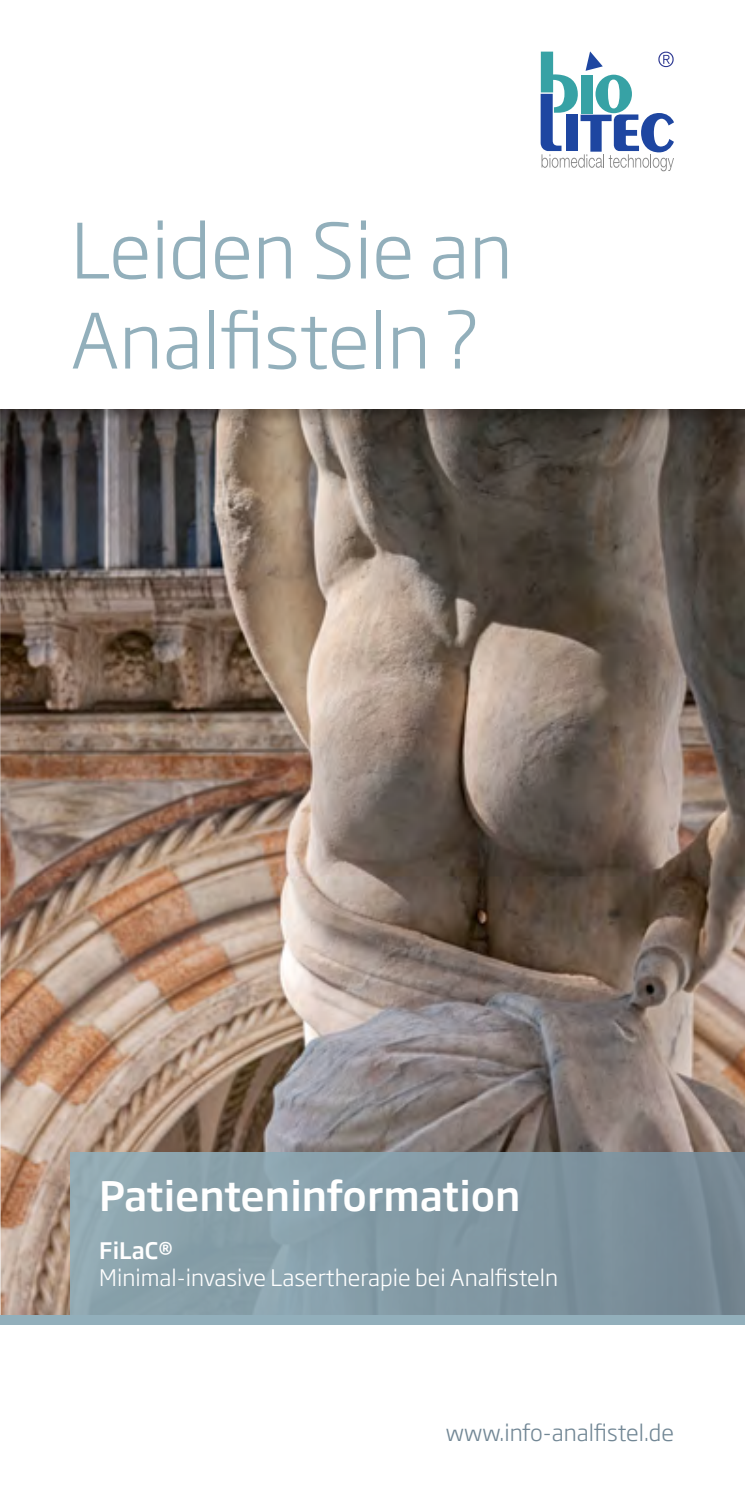
<style>
.page{position:relative;width:745px;height:1489px;background:#fff}
.page>*{position:absolute;margin:0;border:0;box-sizing:border-box;transform-origin:0 0}
.t1{font:300 75px/90px "Soho Gothic Pro";color:#92afbb}
.t2{font:500 40px "Soho Gothic Pro";color:#fff}
.t3{font:300 22.5px "Soho Gothic Pro";color:#fff}
.t4{font:300 22.5px "Soho Gothic Pro";color:#728795}
.t5{font:500 22.5px "Soho Gothic Pro";color:#fff}
</style>
<div class="page">
<img style="left:0;top:426px;width:744px;height:888px">
<div style="left:71px;top:1152px;width:673px;height:163px;background:linear-gradient(to right,#91aab4,#758895)"></div>
<div style="left:0;top:1314px;width:744px;height:10px;background:#92afbb"></div>
<div style="left:0;top:0;width:744px;height:426px;background:#000;opacity:.25"></div>
<div style="left:0;top:0;width:744px;height:408px;background:#fff"></div>
<svg style="left:540px;top:51px;width:133px;height:120px"></svg>
<h1 class="t1" style="left:71px;top:201px;width:443px">Leiden Sie an<br>Analfisteln ?</h1>
<h2 class="t2" style="left:99px;top:1164px;width:422px">Patienteninformation</h2>
<p class="t5" style="left:99px;top:1232px;width:75px">FiLaC®</p>
<p class="t3" style="left:99px;top:1260px;width:460px">Minimal-invasive Lasertherapie bei Analfisteln</p>
<p class="t4" style="left:445px;top:1414px;width:229px">www.info-analfistel.de</p>
</div>
